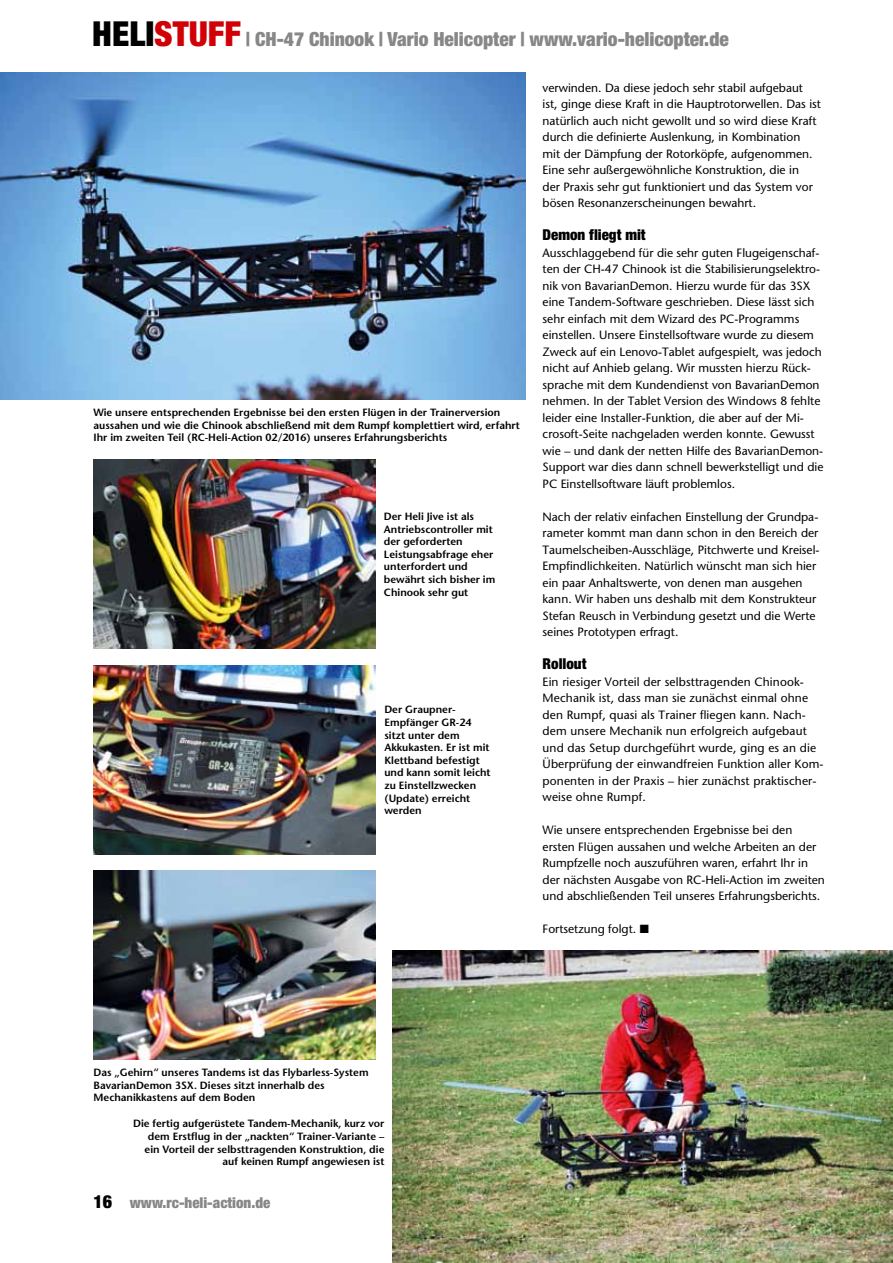
<style>
.page{position:relative;width:893px;height:1263px;background:#fff}
.page>*{position:absolute;margin:0;border:0;box-sizing:border-box;transform-origin:0 0}
.t1{font:900 condensed 19.5px "Helvetica Neue LT Std";color:#868786}
.t2{font:900 condensed 15px "Helvetica Neue LT Std";color:#868786}
.t3{font:900 condensed 15px "Helvetica Neue LT Std";color:#000}
.t4{font:500 12px/16.5px "Stone Sans Std";color:#000}
.t5{font:600 10.5px/12.6px "Stone Sans Std";color:#000}
.s1{font-size:34.5px;color:#000}
.s2{font-size:34.5px;color:#d10007}
.s3{font-size:18px;color:#000}
</style>
<div class="page">
<img style="left:0;top:72px;width:526px;height:327px">
<img style="left:94px;top:459px;width:282px;height:189px">
<img style="left:94px;top:665px;width:282px;height:189px">
<img style="left:94px;top:871px;width:282px;height:189px">
<img style="left:393px;top:951px;width:500px;height:312px">
<h1 class="t1" style="left:92px;top:27px;width:638px"><span class="s1">heli</span><span class="s2">stuff</span> | CH-47 Chinook | Vario Helicopter | www.vario-helicopter.de</h1>
<p class="t5" style="left:94px;top:406px;width:428px">Wie unsere entsprechenden Ergebnisse bei den ersten Flügen in der Trainerversion aussahen und wie die Chinook abschließend mit dem Rumpf komplettiert wird, erfahrt<br>Ihr im zweiten Teil (RC-Heli-Action 02/2016) unseres Erfahrungsberichts</p>
<p class="t5" style="left:384px;top:510px;width:113px">Der Heli Jive ist als<br>Antriebscontroller mit der geforderten<br>Leistungsabfrage eher unterfordert und bewährt sich bisher im<br>Chinook sehr gut</p>
<p class="t5" style="left:384px;top:703px;width:108px">Der Graupner-<br>Empfänger GR-24 sitzt unter dem<br>Akkukasten. Er ist mit<br>Klettband befestigt und kann somit leicht zu Einstellzwecken (Update) erreicht werden</p>
<p class="t4" style="left:543px;top:79px;width:280px">verwinden. Da diese jedoch sehr stabil aufgebaut ist, ginge diese Kraft in die Hauptrotorwellen. Das ist natürlich auch nicht gewollt und so wird diese Kraft durch die definierte Auslenkung, in Kombination mit der Dämpfung der Rotorköpfe, aufgenommen.<br>Eine sehr außergewöhnliche Konstruktion, die in<br>der Praxis sehr gut funktioniert und das System vor bösen Resonanzerscheinungen bewahrt.</p>
<p class="t3" style="left:543px;top:225px;width:105px">Demon fliegt mit</p>
<p class="t4" style="left:543px;top:244px;width:282px">Ausschlaggebend für die sehr guten Flugeigenschaf&shy;ten der CH-47 Chinook ist die Stabilisierungselektro&shy;nik von BavarianDemon. Hierzu wurde für das 3SX eine Tandem-Software geschrieben. Diese lässt sich sehr einfach mit dem Wizard des PC-Programms einstellen. Unsere Einstellsoftware wurde zu diesem Zweck auf ein Lenovo-Tablet aufgespielt, was jedoch nicht auf Anhieb gelang. Wir mussten hierzu Rück&shy;sprache mit dem Kundendienst von BavarianDemon nehmen. In der Tablet Version des Windows 8 fehlte leider eine Installer-Funktion, die aber auf der Mi&shy;crosoft-Seite nachgeladen werden konnte. Gewusst wie – und dank der netten Hilfe des BavarianDemon-Support war dies dann schnell bewerkstelligt und die PC Einstellsoftware läuft problemlos.</p>
<p class="t4" style="left:543px;top:508px;width:278px">Nach der relativ einfachen Einstellung der Grundpa&shy;rameter kommt man dann schon in den Bereich der Taumelscheiben-Ausschläge, Pitchwerte und Kreisel-Empfindlichkeiten. Natürlich wünscht man sich hier ein paar Anhaltswerte, von denen man ausgehen kann. Wir haben uns deshalb mit dem Konstrukteur Stefan Reusch in Verbindung gesetzt und die Werte seines Prototypen erfragt.</p>
<p class="t3" style="left:543px;top:654px;width:45px">Rollout</p>
<p class="t4" style="left:543px;top:673px;width:283px">Ein riesiger Vorteil der selbsttragenden Chinook-Mechanik ist, dass man sie zunächst einmal ohne den Rumpf, quasi als Trainer fliegen kann. Nach&shy;dem unsere Mechanik nun erfolgreich aufgebaut und das Setup durchgeführt wurde, ging es an die Überprüfung der einwandfreien Funktion aller Kom&shy;ponenten in der Praxis – hier zunächst praktischer&shy;weise ohne Rumpf.</p>
<p class="t4" style="left:543px;top:822px;width:284px">Wie unsere entsprechenden Ergebnisse bei den ersten Flügen aussahen und welche Arbeiten an der Rumpfzelle noch auszuführen waren, erfahrt Ihr in der nächsten Ausgabe von RC-Heli-Action im zweiten und abschließenden Teil unseres Erfahrungsberichts.</p>
<p class="t4" style="left:543px;top:921px;width:108px">Fortsetzung folgt. ■</p>
<p class="t5" style="left:94px;top:1066px;width:277px">Das „Gehirn“ unseres Tandems ist das Flybarless-System<br>BavarianDemon 3SX. Dieses sitzt innerhalb des<br>Mechanikkastens auf dem Boden</p>
<p class="t5" style="left:133px;top:1117px;width:253px;text-align:right">Die fertig aufgerüstete Tandem-Mechanik, kurz vor dem Erstflug in der „nackten“ Trainer-Variante – ein Vorteil der selbsttragenden Konstruktion, die auf keinen Rumpf angewiesen ist</p>
<p class="t2" style="left:94px;top:1193px;width:178px"><span class="s3">16</span> www.rc-heli-action.de</p>
</div>
